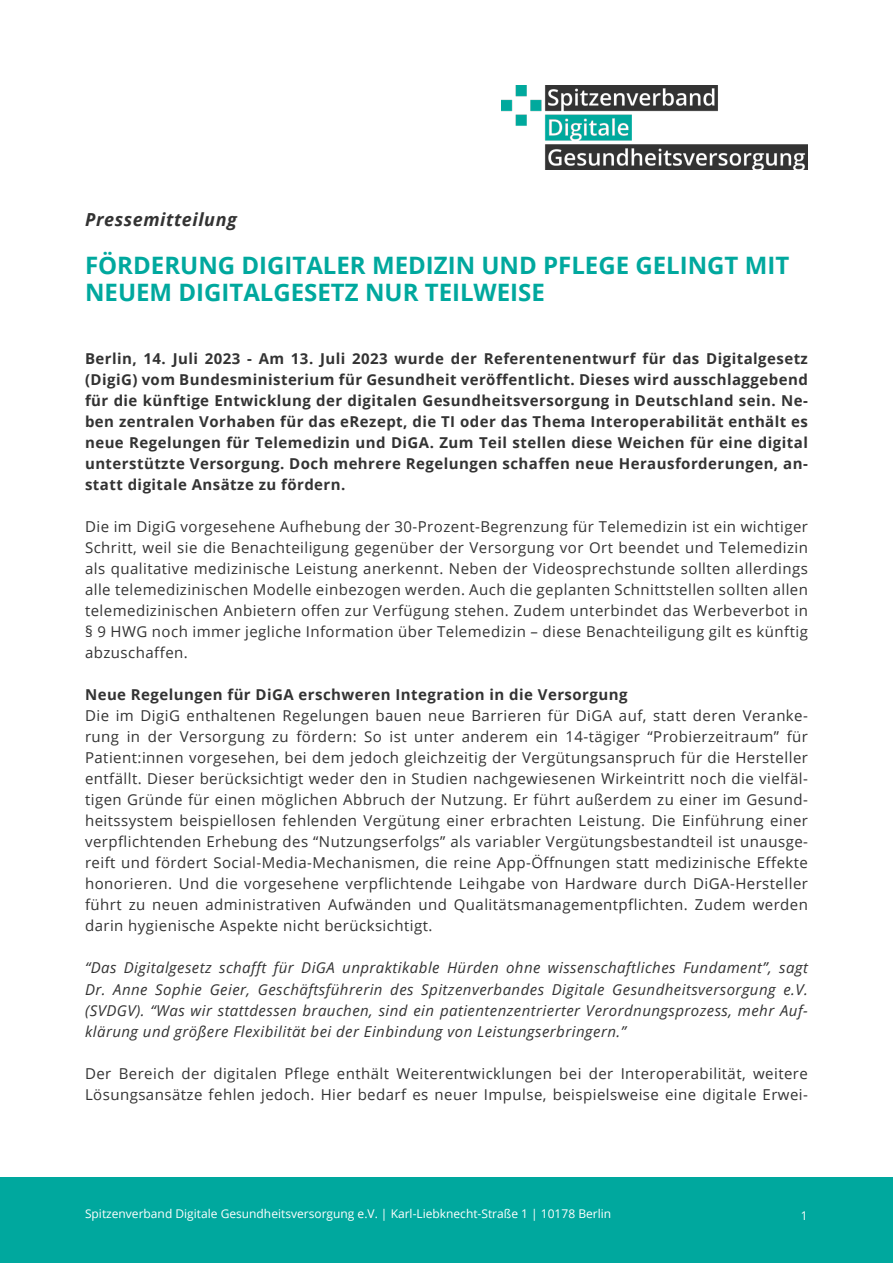
<style>
.page{position:relative;width:893px;height:1263px;background:#fff}
.page>*{position:absolute;margin:0;border:0;box-sizing:border-box;transform-origin:0 0}
.t1{font:700 24px/27px "Open Sans";color:#00a89e}
.t2{font:italic 700 18px "Open Sans";letter-spacing:.03em;color:#333}
.t3{font:15px/21px "Open Sans";letter-spacing:.03em;color:#333;text-align:justify}
.t4{font:700 15px/21px "Open Sans";letter-spacing:.03em;color:#333;text-align:justify}
.t5{font:italic 15px/21px "Open Sans";letter-spacing:.03em;color:#333;text-align:justify}
.t6{font:12px "Open Sans";color:#fff}
</style>
<div class="page">
<div style="left:0;top:1178px;width:893px;height:85px;background:#00a89e"></div>
<img style="left:501px;top:85px;width:307px;height:84px">
<p class="t2" style="left:85px;top:207px;width:153px">Pressemitteilung</p>
<h1 class="t1" style="left:85px;top:252px;width:706px">FÖRDERUNG DIGITALER MEDIZIN UND PFLEGE GELINGT MIT<br>NEUEM DIGITALGESETZ NUR TEILWEISE</h1>
<p class="t4" style="left:85px;top:348px;width:724px">Berlin, 14. Juli 2023 - Am 13. Juli 2023 wurde der Referentenentwurf für das Digitalgesetz (DigiG) vom Bundesministerium für Gesundheit veröffentlicht. Dieses wird ausschlaggebend für die künftige Entwicklung der digitalen Gesundheitsversorgung in Deutschland sein. Ne&shy;ben zentralen Vorhaben für das eRezept, die TI oder das Thema Interoperabilität enthält es neue Regelungen für Telemedizin und DiGA. Zum Teil stellen diese Weichen für eine digital unterstützte Versorgung. Doch mehrere Regelungen schaffen neue Herausforderungen, an&shy;statt digitale Ansätze zu fördern.</p>
<p class="t3" style="left:85px;top:516px;width:724px">Die im DigiG vorgesehene Aufhebung der 30-Prozent-Begrenzung für Telemedizin ist ein wichtiger Schritt, weil sie die Benachteiligung gegenüber der Versorgung vor Ort beendet und Telemedizin als qualitative medizinische Leistung anerkennt. Neben der Videosprechstunde sollten allerdings alle telemedizinischen Modelle einbezogen werden. Auch die geplanten Schnittstellen sollten allen telemedizinischen Anbietern offen zur Verfügung stehen. Zudem unterbindet das Werbeverbot in § 9 HWG noch immer jegliche Information über Telemedizin – diese Benachteiligung gilt es künftig abzuschaffen.</p>
<p class="t4" style="left:85px;top:684px;width:544px">Neue Regelungen für DiGA erschweren Integration in die Versorgung</p>
<p class="t3" style="left:85px;top:705px;width:724px">Die im DigiG enthaltenen Regelungen bauen neue Barrieren für DiGA auf, statt deren Veranke&shy;rung in der Versorgung zu fördern: So ist unter anderem ein 14-tägiger “Probierzeitraum” für Patient:innen vorgesehen, bei dem jedoch gleichzeitig der Vergütungsanspruch für die Hersteller entfällt. Dieser berücksichtigt weder den in Studien nachgewiesenen Wirkeintritt noch die vielfäl&shy;tigen Gründe für einen möglichen Abbruch der Nutzung. Er führt außerdem zu einer im Gesund&shy;heitssystem beispiellosen fehlenden Vergütung einer erbrachten Leistung. Die Einführung einer verpflichtenden Erhebung des “Nutzungserfolgs” als variabler Vergütungsbestandteil ist unausge&shy;reift und fördert Social-Media-Mechanismen, die reine App-Öffnungen statt medizinische Effekte honorieren. Und die vorgesehene verpflichtende Leihgabe von Hardware durch DiGA-Hersteller führt zu neuen administrativen Aufwänden und Qualitätsmanagementpflichten. Zudem werden darin hygienische Aspekte nicht berücksichtigt.</p>
<p class="t5" style="left:85px;top:957px;width:724px">“Das Digitalgesetz schafft für DiGA unpraktikable Hürden ohne wissenschaftliches Fundament”, sagt Dr. Anne Sophie Geier, Geschäftsführerin des Spitzenverbandes Digitale Gesundheitsversorgung e.V. (SVDGV). “Was wir stattdessen brauchen, sind ein patientenzentrierter Verordnungsprozess, mehr Auf&shy;klärung und größere Flexibilität bei der Einbindung von Leistungserbringern.”</p>
<p class="t3" style="left:85px;top:1062px;width:724px">Der Bereich der digitalen Pflege enthält Weiterentwicklungen bei der Interoperabilität, weitere<br>Lösungsansätze fehlen jedoch. Hier bedarf es neuer Impulse, beispielsweise eine digitale Erwei-</p>
<p class="t6" style="left:85px;top:1206px;width:528px">Spitzenverband Digitale Gesundheitsversorgung e.V. | Karl-Liebknecht-Straße 1 | 10178 Berlin</p>
<p class="t6" style="left:801px;top:1207px;width:8px">1</p>
</div>
